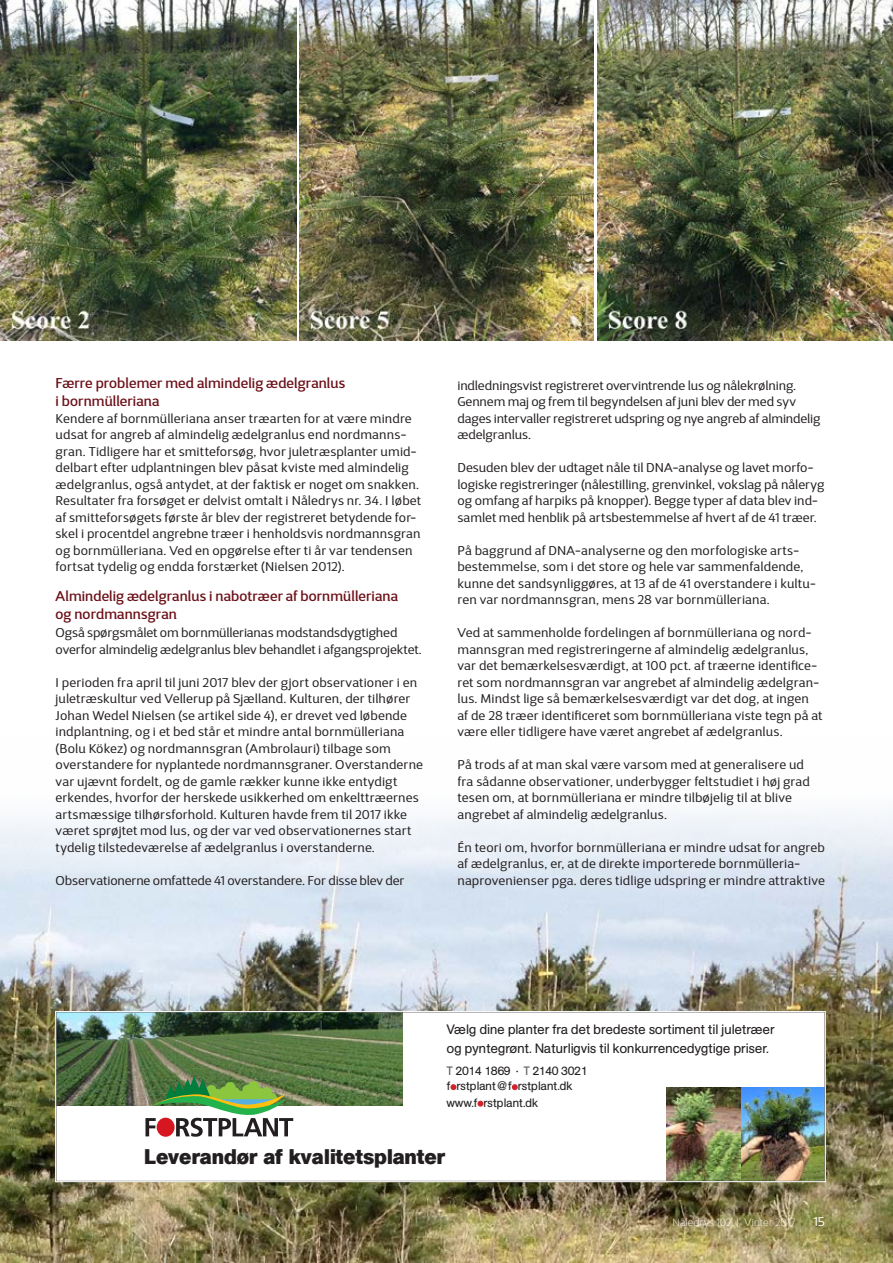
<style>
.page{position:relative;width:893px;height:1263px;background:#fff}
.page>*{position:absolute;margin:0;border:0;box-sizing:border-box;transform-origin:0 0}
.t1{font:21px "Agb Bol";color:#231f20}
.t2{font:500 14.25px/18px "D Sari";letter-spacing:.005em;color:#6b0f17}
.t3{font:13.5px/19.5px "Agb Reg";color:#231f20}
.t4{font:12.75px/16.5px "D Sari";letter-spacing:.015em;color:#231f20}
.t5{font:12.75px/16.5px "D Sari";letter-spacing:-.005em;color:#231f20}
.t6{font:12.75px "D Sari";color:#fff}
.t7{font:12px/15px "Agb Reg";color:#231f20}
.t8{font:100 10.5px "D Sari";letter-spacing:.02em;color:#fff}
.s1{color:#57585a}
</style>
<div class="page">
<img style="left:0;top:811px;width:893px;height:452px">
<img style="left:299px;top:0;width:295px;height:340px">
<img style="left:0;top:0;width:296px;height:340px">
<img style="left:597px;top:0;width:296px;height:340px">
<div style="left:56px;top:1011px;width:769px;height:171px;background:#fff"></div>
<img style="left:58px;top:1013px;width:345px;height:93px">
<svg style="left:145px;top:1076px;width:148px;height:61px"></svg>
<div style="left:157px;top:1118px;width:18px;height:19px;background:#d7171f;border-radius:50%"></div>
<img style="left:740px;top:1087px;width:83px;height:93px">
<img style="left:666px;top:1087px;width:74px;height:93px">
<svg style="left:450px;top:1084px;width:6px;height:6px"></svg>
<svg style="left:512px;top:1084px;width:6px;height:6px"></svg>
<svg style="left:477px;top:1101px;width:6px;height:5px"></svg>
<div style="left:55px;top:1011px;width:771px;height:171px;border:1px solid #fff"></div>
<p class="t2" style="left:56px;top:373px;width:291px">Færre problemer med almindelig ædelgranlus i bornmülleriana</p>
<p class="t4" style="left:56px;top:410px;width:367px">Kendere af bornmülleriana anser træarten for at være mindre udsat for angreb af almindelig ædelgranlus end nordmanns&shy;gran. Tidligere har et smitteforsøg, hvor juletræsplanter umid&shy;delbart efter udplantningen blev påsat kviste med almindelig ædelgranlus, også antydet, at der faktisk er noget om snakken.<br>Resultater fra forsøget er delvist omtalt i Nåledrys nr. 34. I løbet af smitteforsøgets første år blev der registreret betydende for&shy;skel i procentdel angrebne træer i henholdsvis nordmannsgran og bornmülleriana. Ved en opgørelse efter ti år var tendensen fortsat tydelig og endda forstærket (Nielsen 2012).</p>
<p class="t2" style="left:56px;top:587px;width:344px">Almindelig ædelgranlus i nabotræer af bornmülleriana og nordmannsgran</p>
<p class="t5" style="left:56px;top:624px;width:368px">Også spørgsmålet om bornmüllerianas modstandsdygtighed overfor almindelig ædelgranlus blev behandlet i afgangsprojektet.</p>
<p class="t4" style="left:56px;top:674px;width:369px">I perioden fra april til juni 2017 blev der gjort observationer i en juletræskultur ved Vellerup på Sjælland. Kulturen, der tilhører Johan Wedel Nielsen (se artikel side 4), er drevet ved løbende indplantning, og i et bed står et mindre antal bornmülleriana (Bolu Kökez) og nordmannsgran (Ambrolauri) tilbage som overstandere for nyplantede nordmannsgraner. Overstanderne var ujævnt fordelt, og de gamle rækker kunne ikke entydigt erkendes, hvorfor der herskede usikkerhed om enkelttræernes artsmæssige tilhørsforhold. Kulturen havde frem til 2017 ikke været sprøjtet mod lus, og der var ved observationernes start tydelig tilstedeværelse af ædelgranlus i overstanderne.</p>
<p class="t5" style="left:56px;top:872px;width:350px">Observationerne omfattede 41 overstandere. For disse blev der</p>
<p class="t5" style="left:457px;top:377px;width:364px">indledningsvist registreret overvintrende lus og nålekrølning.<br>Gennem maj og frem til begyndelsen af juni blev der med syv dages intervaller registreret udspring og nye angreb af almindelig ædelgranlus.</p>
<p class="t4" style="left:457px;top:459px;width:368px">Desuden blev der udtaget nåle til DNA-analyse og lavet morfo&shy;logiske registreringer (nålestilling, grenvinkel, vokslag på nåleryg og omfang af harpiks på knopper). Begge typer af data blev ind&shy;samlet med henblik på artsbestemmelse af hvert af de 41 træer.</p>
<p class="t4" style="left:457px;top:542px;width:360px">På baggrund af DNA-analyserne og den morfologiske arts&shy;bestemmelse, som i det store og hele var sammenfaldende, kunne det sandsynliggøres, at 13 af de 41 overstandere i kultu&shy;ren var nordmannsgran, mens 28 var bornmülleriana.</p>
<p class="t4" style="left:457px;top:624px;width:367px">Ved at sammenholde fordelingen af bornmülleriana og nord&shy;mannsgran med registreringerne af almindelig ædelgranlus, var det bemærkelsesværdigt, at 100 pct. af træerne identifice&shy;ret som nordmannsgran var angrebet af almindelig ædelgran&shy;lus. Mindst lige så bemærkelsesværdigt var det dog, at ingen af de 28 træer identificeret som bornmülleriana viste tegn på at være eller tidligere have været angrebet af ædelgranlus.</p>
<p class="t4" style="left:457px;top:756px;width:354px">På trods af at man skal være varsom med at generalisere ud fra sådanne observationer, underbygger feltstudiet i høj grad tesen om, at bornmülleriana er mindre tilbøjelig til at blive angrebet af almindelig ædelgranlus.</p>
<p class="t4" style="left:457px;top:839px;width:369px">Én teori om, hvorfor bornmülleriana er mindre udsat for angreb af ædelgranlus, er, at de direkte importerede bornmülleria&shy;naprovenienser pga. deres tidlige udspring er mindre attraktive</p>
<p class="t3" style="left:447px;top:1019px;width:329px">Vælg dine planter fra det bredeste sortiment til juletræer og pyntegrønt. Naturligvis til konkurrencedygtige priser.</p>
<p class="t7" style="left:447px;top:1063px;width:142px"><span class="s1">T</span> 2014 1869 · <span class="s1">T</span> 2140 3021 f rstplant@f rstplant.dk</p>
<p class="t7" style="left:447px;top:1095px;width:93px">www.f rstplant.dk</p>
<h1 class="t1" style="left:145px;top:1144px;width:302px">Leverandør af kvalitetsplanter</h1>
<p class="t8" style="left:673px;top:1216px;width:124px">Nåledrys 102 | Vinter 2017</p>
<p class="t6" style="left:813px;top:1213px;width:13px">15</p>
</div>
